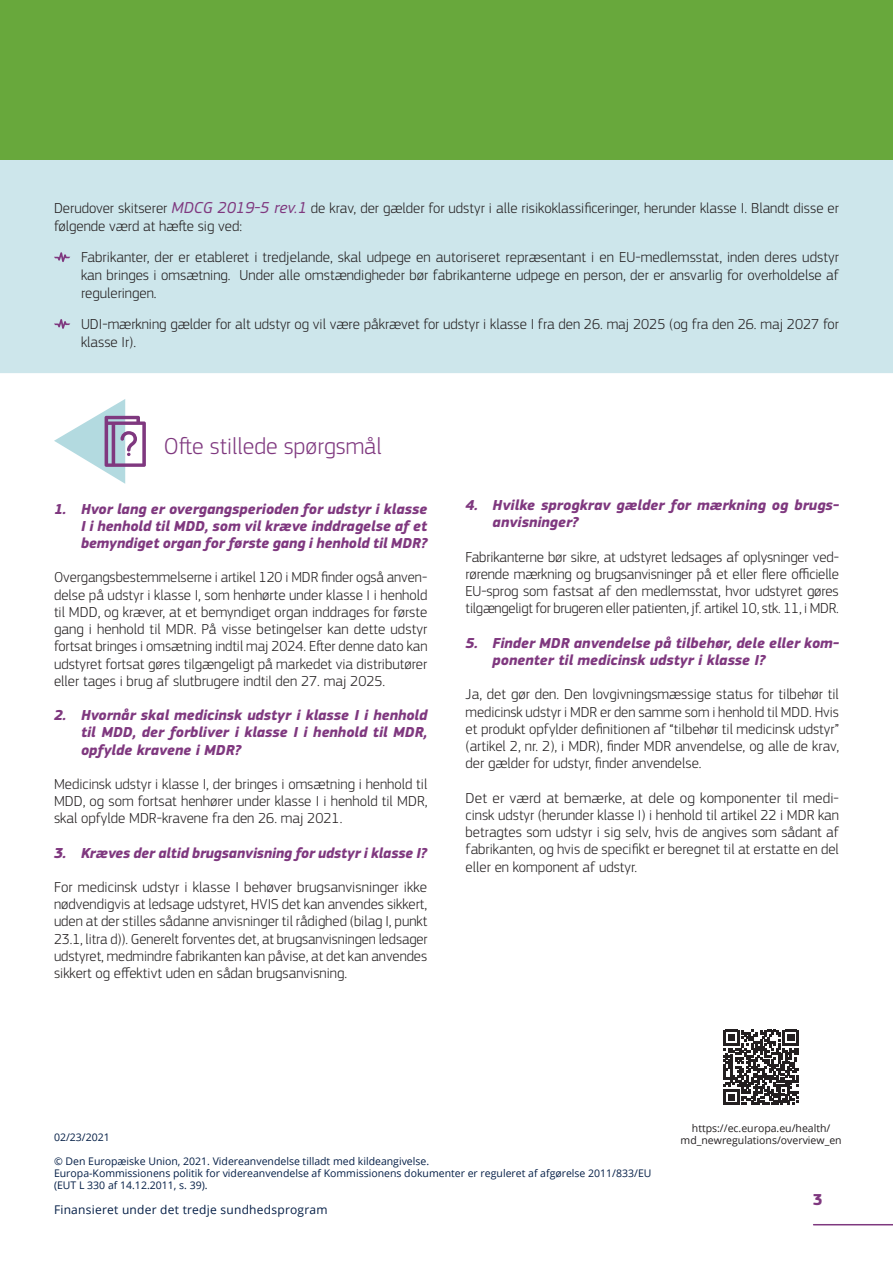
<style>
.page{position:relative;width:893px;height:1263px;background:#fff}
.page>*{position:absolute;margin:0;border:0;box-sizing:border-box;transform-origin:0 0}
._03_Header_level_1{font:300 24px "EC Square Sans Pro";color:#7f387f}
.t1{font:700 16.5px "EC Square Sans Pro";color:#7f387f}
._04_Body{font:300 15px/17.2px "EC Square Sans Pro";color:#231f20;text-align:justify}
.t2{font:italic 700 15px/17.2px "EC Square Sans Pro";color:#7f387f;text-align:justify}
.t3{font:12px "Open Sans";letter-spacing:.02em;color:#051f47}
.t4{font:10.5px "Open Sans";color:#051f47}
.t5{font:10.5px/12px "Open Sans";color:#231f20;text-align:center}
.s1{font-weight:400;font-style:italic;font-size:16.5px;color:#7f387f}
</style>
<div class="page">
<div style="left:0;top:159px;width:893px;height:214px;background:#cde6eb"></div>
<hr style="left:814px;top:1224px;width:79px;height:1px;background:#7f387f">
<div style="left:0;top:0;width:893px;height:159px;background:#68a83c"></div>
<svg style="left:723px;top:1030px;width:76px;height:75px"></svg>
<svg style="left:54px;top:399px;width:92px;height:85px"></svg>
<svg style="left:54px;top:252px;width:16px;height:10px"></svg>
<svg style="left:54px;top:319px;width:16px;height:10px"></svg>
<p class="_04_Body" style="left:54px;top:199px;width:786px;line-height:18px">Derudover skitserer <span class="s1">MDCG 2019-5 rev.1</span> de krav, der gælder for udstyr i alle risikoklassificeringer, herunder klasse I. Blandt disse er følgende værd at hæfte sig ved:</p>
<p class="_04_Body" style="left:81px;top:248px;width:759px;line-height:18px">Fabrikanter, der er etableret i tredjelande, skal udpege en autoriseret repræsentant i en EU-medlemsstat, inden deres udstyr kan bringes i omsætning. Under alle omstændigheder bør fabrikanterne udpege en person, der er ansvarlig for overholdelse af reguleringen.</p>
<p class="_04_Body" style="left:81px;top:315px;width:759px;line-height:18px">UDI-mærkning gælder for alt udstyr og vil være påkrævet for udstyr i klasse I fra den 26. maj 2025 (og fra den 26. maj 2027 for klasse Ir).</p>
<p class="_03_Header_level_1" style="left:164px;top:432px;width:219px">Ofte stillede spørgsmål</p>
<p class="t2" style="left:81px;top:500px;width:348px;text-indent:-27px">1. Hvor lang er overgangsperioden for udstyr i klasse I i henhold til MDD, som vil kræve inddragelse af et bemyndiget organ for første gang i henhold til MDR?</p>
<p class="_04_Body" style="left:54px;top:569px;width:375px">Overgangsbestemmelserne i artikel 120 i MDR finder også anven&shy;delse på udstyr i klasse I, som henhørte under klasse I i henhold til MDD, og kræver, at et bemyndiget organ inddrages for første gang i henhold til MDR. På visse betingelser kan dette udstyr fortsat bringes i omsætning indtil maj 2024. Efter denne dato kan udstyret fortsat gøres tilgængeligt på markedet via distributører eller tages i brug af slutbrugere indtil den 27. maj 2025.</p>
<p class="t2" style="left:81px;top:707px;width:348px;text-indent:-27px">2. Hvornår skal medicinsk udstyr i klasse I i henhold til MDD, der forbliver i klasse I i henhold til MDR, opfylde kravene i MDR?</p>
<p class="_04_Body" style="left:54px;top:775px;width:375px">Medicinsk udstyr i klasse I, der bringes i omsætning i henhold til MDD, og som fortsat henhører under klasse I i henhold til MDR, skal opfylde MDR-kravene fra den 26. maj 2021.</p>
<p class="t2" style="left:54px;top:844px;width:375px">3. Kræves der altid brugsanvisning for udstyr i klasse I?</p>
<p class="_04_Body" style="left:54px;top:878px;width:375px">For medicinsk udstyr i klasse I behøver brugsanvisninger ikke nødvendigvis at ledsage udstyret, HVIS det kan anvendes sikkert, uden at der stilles sådanne anvisninger til rådighed (bilag I, punkt 23.1, litra d)). Generelt forventes det, at brugsanvisningen ledsager udstyret, medmindre fabrikanten kan påvise, at det kan anvendes sikkert og effektivt uden en sådan brugsanvisning.</p>
<p class="t2" style="left:493px;top:497px;width:348px;text-indent:-27px">4. Hvilke sprogkrav gælder for mærkning og brugs&shy;anvisninger?</p>
<p class="_04_Body" style="left:466px;top:548px;width:375px">Fabrikanterne bør sikre, at udstyret ledsages af oplysninger ved&shy;rørende mærkning og brugsanvisninger på et eller flere officielle EU-sprog som fastsat af den medlemsstat, hvor udstyret gøres tilgængeligt for brugeren eller patienten, jf. artikel 10, stk. 11, i MDR.</p>
<p class="t2" style="left:493px;top:635px;width:348px;text-indent:-27px">5. Finder MDR anvendelse på tilbehør, dele eller kom&shy;ponenter til medicinsk udstyr i klasse I?</p>
<p class="_04_Body" style="left:466px;top:686px;width:375px">Ja, det gør den. Den lovgivningsmæssige status for tilbehør til medicinsk udstyr i MDR er den samme som i henhold til MDD. Hvis et produkt opfylder definitionen af “tilbehør til medicinsk udstyr” (artikel 2, nr. 2), i MDR), finder MDR anvendelse, og alle de krav, der gælder for udstyr, finder anvendelse.</p>
<p class="_04_Body" style="left:466px;top:789px;width:375px">Det er værd at bemærke, at dele og komponenter til medi&shy;cinsk udstyr (herunder klasse I) i henhold til artikel 22 i MDR kan betragtes som udstyr i sig selv, hvis de angives som sådant af fabrikanten, og hvis de specifikt er beregnet til at erstatte en del eller en komponent af udstyr.</p>
<p class="t4" style="left:54px;top:1129px;width:57px">02/23/2021</p>
<p class="t4" style="left:54px;top:1153px;width:377px">© Den Europæiske Union, 2021. Videreanvendelse tilladt med kildeangivelse.</p>
<p class="t4" style="left:54px;top:1165px;width:599px">Europa-Kommissionens politik for videreanvendelse af Kommissionens dokumenter er reguleret af afgørelse 2011/833/EU</p>
<p class="t4" style="left:54px;top:1177px;width:155px">(EUT L 330 af 14.12.2011, s. 39).</p>
<p class="t3" style="left:54px;top:1201px;width:275px">Finansieret under det tredje sundhedsprogram</p>
<p class="t5" style="left:681px;top:1122px;width:163px">https://ec.europa.eu/health/ md_newregulations/overview_en</p>
<p class="t1" style="left:813px;top:1189px;width:11px">3</p>
</div>
